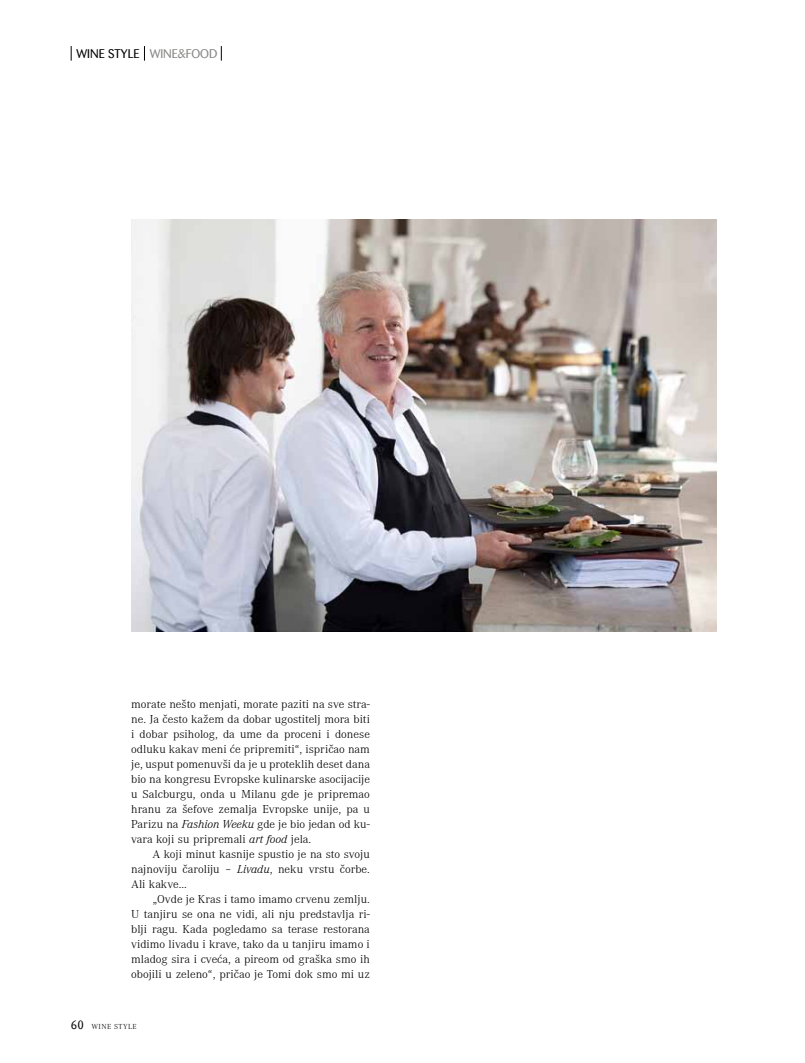
<style>
.page{position:relative;width:805px;height:1063px;background:#fff}
.page>*{position:absolute;margin:0;border:0;box-sizing:border-box;transform-origin:0 0}
.t1{font:12.5px "Barmeno TE Bata";color:#000}
.t2{font:300 11.88px/15px "Corporate A";color:#000;text-align:justify;scale:1.05 1}
.t3{font:300 7.5px "Corporate A";letter-spacing:.05em;color:#000;scale:1.05 1}
.s1{color:#878786}
.s2{font-style:italic}
.s3{font-family:"Barmeno TE Bata";font-weight:400;font-size:11.88px}
</style>
<div class="page">
<svg style="left:144px;top:46px;width:1px;height:15px"></svg>
<svg style="left:71px;top:46px;width:1px;height:15px"></svg>
<svg style="left:221px;top:46px;width:1px;height:15px"></svg>
<img style="left:131px;top:220px;width:585px;height:412px">
<p class="t1" style="left:76px;top:47px;width:141px">WI NE STYLE <span class="s1">WI NE&amp;FOOD</span></p>
<p class="t2" style="left:131px;top:697px;width:229px">morate nešto menjati, morate paziti na sve stra&shy;ne. Ja često kažem da dobar ugostitelj mora biti i dobar psiholog, da ume da proceni i donese odluku kakav meni će pripremiti“, ispričao nam je, usput pomenuvši da je u proteklih deset dana bio na kongresu Evropske kulinarske asocijacije u Salcburgu, onda u Milanu gde je pripremao hranu za šefove zemalja Evropske unije, pa u Parizu na <span class="s2">Fashion Weeku</span> gde je bio jedan od ku&shy;vara koji su pripremali <span class="s2">art food</span> jela.</p>
<p class="t2" style="left:131px;top:847px;width:229px;text-indent:21px">A koji minut kasnije spustio je na sto svoju najnoviju čaroliju – <span class="s2">Livadu</span>, neku vrstu čorbe.<br>Ali kakve...</p>
<p class="t2" style="left:131px;top:892px;width:229px;text-indent:21px">„Ovde je Kras i tamo imamo crvenu zemlju.<br>U tanjiru se ona ne vidi, ali nju predstavlja ri&shy;blji ragu. Kada pogledamo sa terase restorana vidimo livadu i krave, tako da u tanjiru imamo i mladog sira i cveća, a pireom od graška smo ih obojili u zeleno“, pričao je Tomi dok smo mi uz</p>
<p class="t3" style="left:71px;top:1022px;width:63px"><span class="s3">60</span> WINE STyle</p>
</div>
